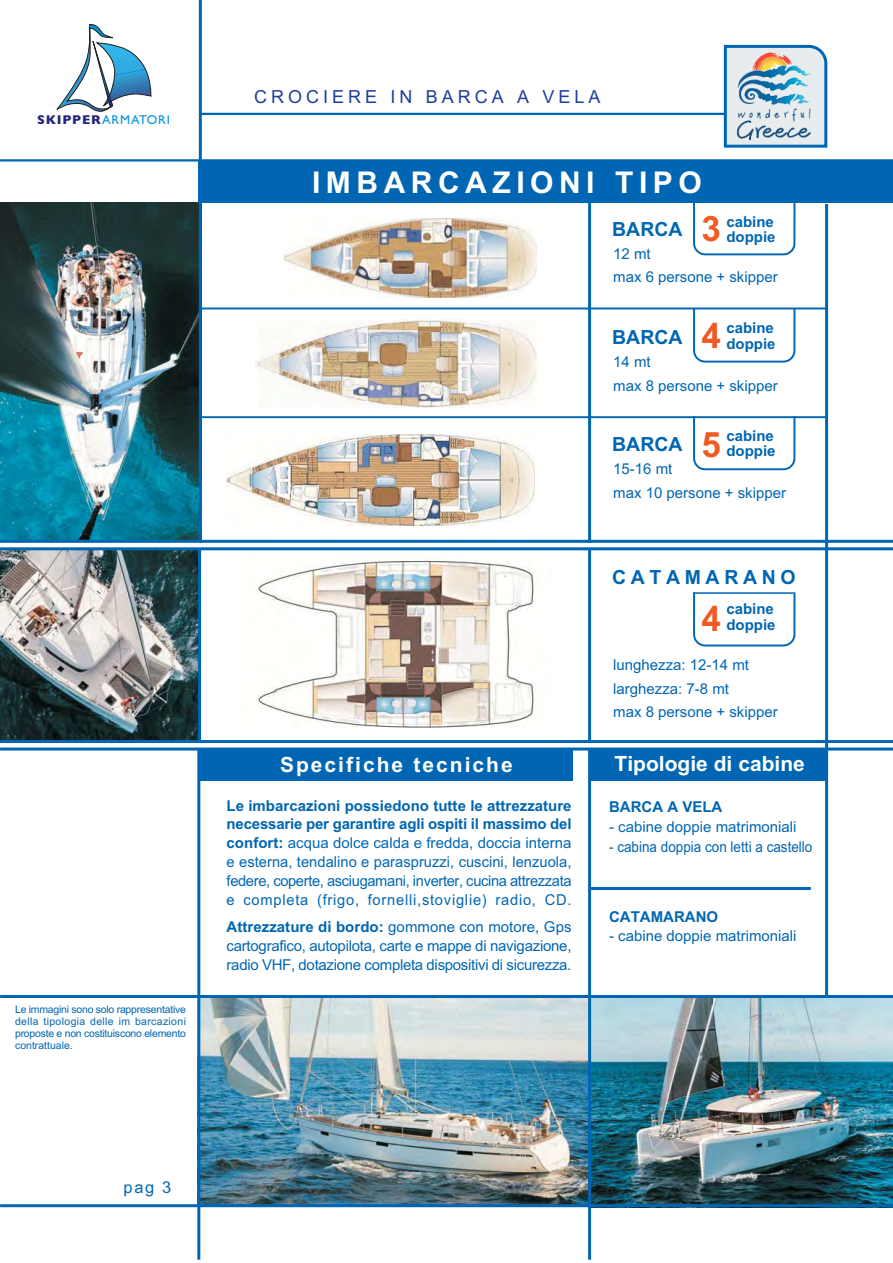
<style>
.page{position:relative;width:893px;height:1263px;background:#fff}
.page>*{position:absolute;margin:0;border:0;box-sizing:border-box;transform-origin:0 0}
.t1{font:700 35.1px "Arial";color:#f15a22}
.t2{font:700 30px "Arial";letter-spacing:.185em;color:#fff}
.t3{font:700 21px "Arial";letter-spacing:.095em;color:#fff}
.t4{font:700 21px "Arial";color:#fff}
.t5{font:700 19.5px "Arial";color:#0066b3}
.t6{font:700 19.5px "Arial";letter-spacing:.235em;color:#0066b3}
.t7{font:18px "Arial";letter-spacing:.225em;color:#21409a}
.t8{font:16.5px "Arial";color:#0066b3}
.t9{font:15px/18.9px "Arial";color:#0066b3}
.t10{font:700 15px/15.5px "Arial";color:#0066b3}
.t11{font:15px "Arial";color:#0066b3;scale:.9 1}
.t12{font:12.9px "Gill Sans";letter-spacing:.06em;color:#0095da}
.t13{font:10.5px/12px "Arial";letter-spacing:-.02em;color:#0066b3;text-align:justify}
.s1{font-weight:700;color:#26247b}
.s2{font-size:35.1px;color:#f15a22}
.s3{font-weight:700}
</style>
<div class="page">
<img style="left:0;top:202px;width:199px;height:338px">
<div style="left:589px;top:748px;width:238px;height:33px;background:#0066b3"></div>
<img style="left:284px;top:218px;width:253px;height:79px">
<img style="left:255px;top:320px;width:282px;height:88px">
<img style="left:226px;top:434px;width:308px;height:92px">
<hr style="left:199px;top:308px;width:627px;height:1px;background:#0066b3">
<hr style="left:202px;top:416px;width:624px;height:2px;background:#0066b3">
<svg style="left:693px;top:203px;width:103px;height:53px"></svg>
<svg style="left:692px;top:307px;width:104px;height:56px"></svg>
<svg style="left:692px;top:416px;width:104px;height:55px"></svg>
<div style="left:198px;top:161px;width:694px;height:42px;background:#0066b3"></div>
<hr style="left:0;top:159px;width:892px;height:3px;background:#0066b3">
<hr style="left:200px;top:113px;width:626px;height:2px;background:#0066b3">
<hr style="left:0;top:540px;width:892px;height:3px;background:#0066b3">
<hr style="left:825px;top:204px;width:3px;height:796px;background:#0066b3">
<svg style="left:693px;top:592px;width:103px;height:55px"></svg>
<img style="left:200px;top:998px;width:388px;height:206px">
<img style="left:591px;top:998px;width:301px;height:210px">
<hr style="left:0;top:995px;width:892px;height:3px;background:#0066b3">
<hr style="left:0;top:1204px;width:892px;height:3px;background:#0066b3">
<hr style="left:591px;top:887px;width:220px;height:3px;background:#0066b3">
<hr style="left:588px;top:199px;width:3px;height:344px;background:#0066b3">
<img style="left:239px;top:550px;width:313px;height:198px">
<div style="left:198px;top:748px;width:374px;height:33px;background:#0066b3"></div>
<hr style="left:0;top:748px;width:892px;height:3px;background:#0066b3">
<hr style="left:588px;top:549px;width:3px;height:192px;background:#0066b3">
<hr style="left:588px;top:749px;width:3px;height:511px;background:#0066b3">
<hr style="left:693px;top:592px;width:100px;height:2px;background:#0066b3">
<img style="left:0;top:550px;width:198px;height:190px">
<hr style="left:199px;top:0;width:3px;height:543px;background:#0066b3">
<hr style="left:198px;top:549px;width:3px;height:192px;background:#0066b3">
<hr style="left:197px;top:749px;width:3px;height:511px;background:#0066b3">
<hr style="left:0;top:547px;width:892px;height:3px;background:#0066b3">
<hr style="left:0;top:740px;width:892px;height:3px;background:#0066b3">
<svg style="left:722px;top:44px;width:106px;height:104px;background:#afc7d6"></svg>
<svg style="left:56px;top:24px;width:96px;height:88px"></svg>
<p class="t12" style="left:37px;top:116px;width:134px"><span class="s1">SKIPPER</span>ARMATORI</p>
<p class="t13" style="left:15px;top:1004px;width:172px">Le immagini sono solo rappresentative della tipologia delle im barcazioni proposte e non costituiscono elemento contrattuale.</p>
<p class="t7" style="left:254px;top:91px;width:348px">CROCIERE IN BARCA A VELA</p>
<h2 class="t2" style="left:312px;top:172px;width:391px">IMBARCAZIONI TIPO</h2>
<h3 class="t5" style="left:612px;top:223px;width:72px">BARCA</h3>
<p class="t10" style="left:726px;top:215px;width:49px">cabine</p>
<h1 class="t1" style="left:701px;top:216px;width:21px">3</h1>
<p class="t10" style="left:726px;top:231px;width:51px">doppie</p>
<p class="t9" style="left:613px;top:243px;width:166px;line-height:23.4px">12 mt<br>max 6 persone + skipper</p>
<p class="t10" style="left:726px;top:321px;width:51px">cabine doppie</p>
<h3 class="t5" style="left:612px;top:330px;width:110px">BARCA <span class="s2">4</span></h3>
<p class="t9" style="left:613px;top:352px;width:166px;line-height:23.4px">14 mt<br>max 8 persone + skipper</p>
<p class="t10" style="left:726px;top:429px;width:51px">cabine doppie</p>
<h3 class="t5" style="left:612px;top:437px;width:110px">BARCA <span class="s2">5</span></h3>
<p class="t9" style="left:613px;top:459px;width:174px;line-height:23.4px">15-16 mt<br>max 10 persone + skipper</p>
<h3 class="t6" style="left:612px;top:570px;width:185px">CATAMARANO</h3>
<h1 class="t1" style="left:701px;top:605px;width:21px">4</h1>
<p class="t10" style="left:726px;top:603px;width:51px">cabine doppie</p>
<h3 class="t3" style="left:280px;top:757px;width:234px">Specifiche tecniche</h3>
<p class="t9" style="left:227px;top:797px;width:346px;text-align:justify"><span class="s3">Le imbarcazioni possiedono tutte le attrezzature necessarie per garantire agli ospiti il massimo del confort:</span> acqua dolce calda e fredda, doccia interna e esterna, tendalino e paraspruzzi, cuscini, lenzuola, federe, coperte, asciugamani, inverter, cucina attrezzata e completa (frigo, fornelli,stoviglie) radio, CD.</p>
<p class="t9" style="left:227px;top:919px;width:346px;text-align:justify"><span class="s3">Attrezzature di bordo:</span> gommone con motore, Gps cartografico, autopilota, carte e mappe di navigazione, radio VHF, dotazione completa dispositivi di sicurezza.</p>
<p class="t9" style="left:613px;top:655px;width:166px;line-height:23.4px">lunghezza: 12-14 mt larghezza: 7-8 mt<br>max 8 persone + skipper</p>
<h3 class="t4" style="left:614px;top:756px;width:192px">Tipologie di cabine</h3>
<p class="t10" style="left:609px;top:801px;width:115px">BARCA A VELA</p>
<p class="t9" style="left:609px;top:819px;width:189px">- cabine doppie matrimoniali</p>
<p class="t11" style="left:609px;top:841px;width:227px">- cabina doppia con letti a castello</p>
<p class="t10" style="left:609px;top:910px;width:111px">CATAMARANO</p>
<p class="t9" style="left:609px;top:928px;width:189px">- cabine doppie matrimoniali</p>
<p class="t8" style="left:124px;top:1181px;width:49px">pag 3</p>
</div>
